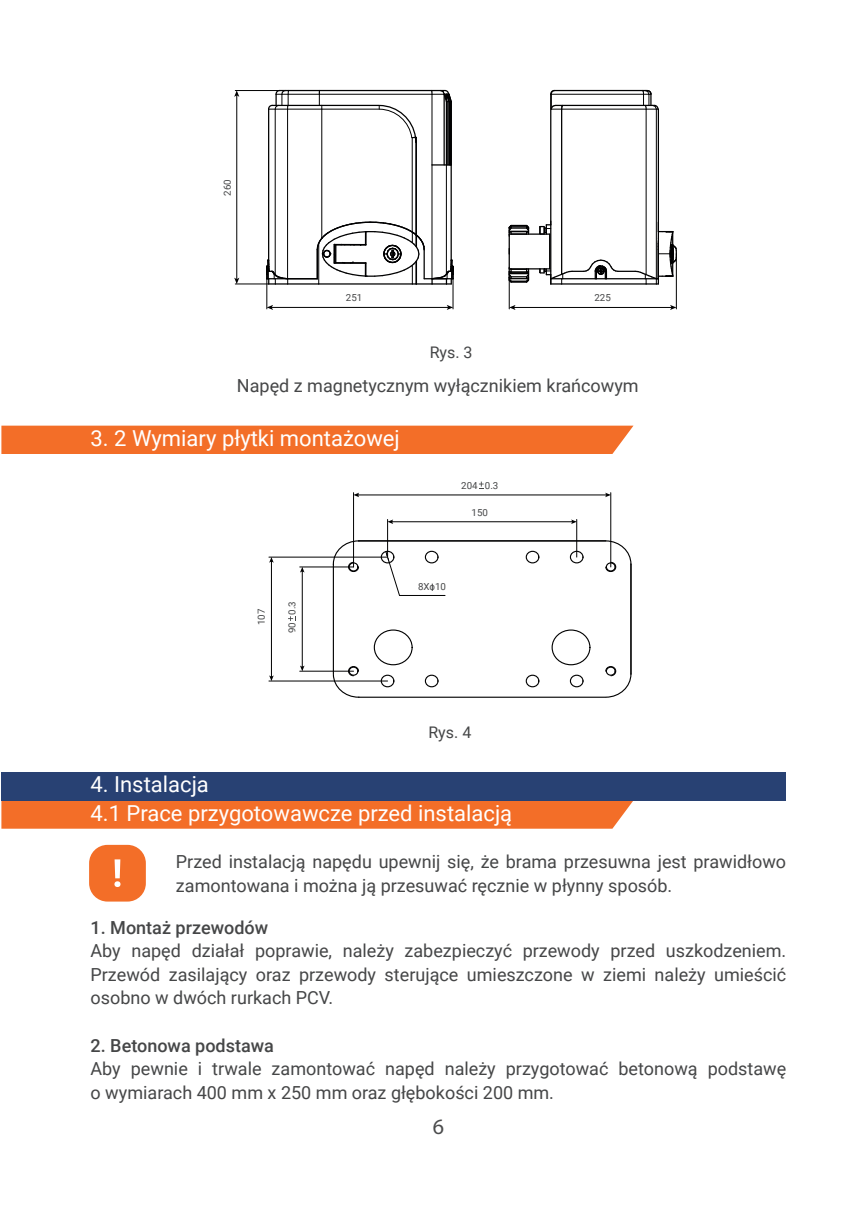
<style>
.page{position:relative;width:857px;height:1225px;background:#fff}
.page>*{position:absolute;margin:0;border:0;box-sizing:border-box;transform-origin:0 0}
.t1{font:22px "Roboto";color:#fff}
.t2{font:22px "Myriad Pro";color:#4b4c4d}
.t3{font:18px/23.6px "Roboto";color:#454647}
.t4{font:16px "Roboto";color:#454647}
.t5{font:9.8px "Roboto";color:#454647}
.s1{font-weight:500}
</style>
<div class="page">
<div style="left:1px;top:425px;width:632px;height:29px;background:#f36e28"></div>
<div style="left:1px;top:800px;width:632px;height:28px;background:#f36e28"></div>
<div style="left:1px;top:772px;width:785px;height:28px;background:#284173"></div>
<div style="left:89px;top:845px;width:57px;height:56px;background:#f36e28;border-radius:18px"></div>
<svg style="left:114px;top:859px;width:6px;height:28px"></svg>
<hr style="left:268px;top:109px;width:1px;height:151px;background:#000001">
<hr style="left:450px;top:102px;width:1px;height:158px;background:#000001">
<hr style="left:287px;top:283px;width:31px;height:1px;background:#000001">
<hr style="left:287px;top:109px;width:34px;height:1px;background:#000001">
<hr style="left:321px;top:105px;width:58px;height:1px;background:#000001">
<hr style="left:321px;top:109px;width:58px;height:1px;background:#000001">
<hr style="left:288px;top:105px;width:33px;height:1px;background:#000001">
<hr style="left:411px;top:138px;width:1px;height:94px;background:#000001">
<hr style="left:321px;top:109px;width:1px;height:129px;background:#000001">
<hr style="left:287px;top:109px;width:1px;height:170px;background:#000001">
<hr style="left:287px;top:278px;width:30px;height:1px;background:#000001">
<hr style="left:275px;top:109px;width:1px;height:166px;background:#000001">
<hr style="left:415px;top:143px;width:2px;height:92px;background:#000001">
<hr style="left:319px;top:94px;width:113px;height:1px;background:#000001">
<hr style="left:431px;top:165px;width:1px;height:114px;background:#000001">
<hr style="left:431px;top:94px;width:1px;height:71px;background:#000001">
<hr style="left:446px;top:165px;width:1px;height:109px;background:#000001">
<hr style="left:443px;top:94px;width:1px;height:71px;background:#000001">
<hr style="left:288px;top:94px;width:31px;height:1px;background:#000001">
<hr style="left:319px;top:90px;width:112px;height:1px;background:#000001">
<hr style="left:288px;top:90px;width:31px;height:1px;background:#000001">
<hr style="left:445px;top:102px;width:2px;height:63px;background:#000001">
<hr style="left:448px;top:102px;width:2px;height:63px;background:#000001">
<svg style="left:432px;top:164px;width:19px;height:2px"></svg>
<hr style="left:561px;top:109px;width:1px;height:165px;background:#000001">
<hr style="left:550px;top:94px;width:1px;height:185px;background:#000001">
<hr style="left:509px;top:268px;width:40px;height:1px;background:#000001">
<hr style="left:509px;top:233px;width:40px;height:2px;background:#000001">
<hr style="left:508px;top:234px;width:1px;height:35px;background:#000001">
<hr style="left:562px;top:105px;width:82px;height:1px;background:#000001">
<hr style="left:554px;top:90px;width:88px;height:1px;background:#000001">
<hr style="left:657px;top:109px;width:1px;height:129px;background:#000001">
<hr style="left:655px;top:109px;width:1px;height:170px;background:#000001">
<hr style="left:645px;top:109px;width:1px;height:166px;background:#000001">
<hr style="left:561px;top:109px;width:84px;height:1px;background:#000001">
<hr style="left:551px;top:94px;width:92px;height:1px;background:#000001">
<svg style="left:268px;top:89px;width:21px;height:22px"></svg>
<svg style="left:378px;top:104px;width:39px;height:40px"></svg>
<svg style="left:319px;top:91px;width:3px;height:18px"></svg>
<svg style="left:266px;top:259px;width:23px;height:25px"></svg>
<svg style="left:316px;top:221px;width:137px;height:63px"></svg>
<svg style="left:431px;top:89px;width:21px;height:14px"></svg>
<svg style="left:550px;top:89px;width:13px;height:21px"></svg>
<svg style="left:508px;top:224px;width:22px;height:12px"></svg>
<svg style="left:508px;top:267px;width:22px;height:17px"></svg>
<svg style="left:642px;top:90px;width:16px;height:20px"></svg>
<svg style="left:538px;top:221px;width:138px;height:63px"></svg>
<hr style="left:236px;top:95px;width:1px;height:184px;background:#000001">
<svg style="left:234px;top:91px;width:5px;height:6px"></svg>
<svg style="left:234px;top:278px;width:5px;height:6px"></svg>
<hr style="left:235px;top:90px;width:45px;height:1px;background:#000001">
<hr style="left:235px;top:284px;width:33px;height:1px;background:#000001">
<hr style="left:271px;top:307px;width:177px;height:1px;background:#000001">
<svg style="left:267px;top:305px;width:6px;height:5px"></svg>
<svg style="left:446px;top:305px;width:7px;height:5px"></svg>
<hr style="left:266px;top:279px;width:1px;height:30px;background:#000001">
<hr style="left:452px;top:279px;width:1px;height:30px;background:#000001">
<hr style="left:513px;top:307px;width:158px;height:1px;background:#000001">
<svg style="left:509px;top:305px;width:6px;height:5px"></svg>
<svg style="left:670px;top:305px;width:5px;height:5px"></svg>
<hr style="left:508px;top:272px;width:1px;height:37px;background:#000001">
<hr style="left:675px;top:254px;width:1px;height:55px;background:#000001">
<div style="left:373px;top:629px;width:39px;height:36px;border:1px solid #000001;border-radius:50%"></div>
<div style="left:424px;top:674px;width:14px;height:13px;border:1px solid #000001;border-radius:50%"></div>
<div style="left:424px;top:551px;width:14px;height:12px;border:1px solid #000001;border-radius:50%"></div>
<svg style="left:605px;top:673px;width:26px;height:25px"></svg>
<hr style="left:358px;top:696px;width:247px;height:2px;background:#000001">
<hr style="left:332px;top:564px;width:2px;height:110px;background:#000001">
<hr style="left:358px;top:540px;width:247px;height:1px;background:#000001">
<svg style="left:332px;top:540px;width:28px;height:32px"></svg>
<svg style="left:332px;top:666px;width:28px;height:32px"></svg>
<div style="left:380px;top:551px;width:14px;height:12px;border:1px solid #000001;border-radius:50%"></div>
<div style="left:380px;top:674px;width:14px;height:13px;border:1px solid #000001;border-radius:50%"></div>
<hr style="left:271px;top:561px;width:1px;height:116px;background:#000001">
<svg style="left:269px;top:558px;width:4px;height:5px"></svg>
<svg style="left:269px;top:675px;width:4px;height:5px"></svg>
<hr style="left:269px;top:557px;width:118px;height:1px;background:#000001">
<hr style="left:269px;top:680px;width:118px;height:1px;background:#000001">
<hr style="left:391px;top:521px;width:181px;height:1px;background:#000001">
<svg style="left:388px;top:519px;width:5px;height:5px"></svg>
<svg style="left:570px;top:519px;width:6px;height:5px"></svg>
<hr style="left:387px;top:519px;width:1px;height:38px;background:#000001">
<hr style="left:576px;top:519px;width:1px;height:38px;background:#000001">
<div style="left:551px;top:629px;width:39px;height:36px;border:1px solid #000001;border-radius:50%"></div>
<div style="left:525px;top:674px;width:14px;height:13px;border:1px solid #000001;border-radius:50%"></div>
<div style="left:525px;top:551px;width:14px;height:12px;border:1px solid #000001;border-radius:50%"></div>
<hr style="left:630px;top:564px;width:1px;height:110px;background:#000001">
<svg style="left:604px;top:540px;width:27px;height:32px"></svg>
<div style="left:605px;top:666px;width:10px;height:10px;border:1px solid #000001;border-radius:50%"></div>
<div style="left:569px;top:551px;width:14px;height:12px;border:1px solid #000001;border-radius:50%"></div>
<div style="left:569px;top:674px;width:14px;height:13px;border:1px solid #000001;border-radius:50%"></div>
<hr style="left:357px;top:494px;width:249px;height:1px;background:#000001">
<svg style="left:354px;top:492px;width:5px;height:5px"></svg>
<svg style="left:605px;top:492px;width:5px;height:5px"></svg>
<hr style="left:353px;top:492px;width:1px;height:75px;background:#000001">
<hr style="left:610px;top:492px;width:1px;height:75px;background:#000001">
<hr style="left:302px;top:571px;width:1px;height:96px;background:#000001">
<svg style="left:300px;top:567px;width:4px;height:5px"></svg>
<svg style="left:300px;top:665px;width:4px;height:6px"></svg>
<hr style="left:299px;top:566px;width:54px;height:1px;background:#000001">
<hr style="left:299px;top:671px;width:54px;height:1px;background:#000001">
<div style="left:348px;top:562px;width:10px;height:9px;border:1px solid #000001;border-radius:50%"></div>
<div style="left:348px;top:666px;width:10px;height:9px;border:1px solid #000001;border-radius:50%"></div>
<div style="left:605px;top:666px;width:10px;height:9px;border:1px solid #000001;border-radius:50%"></div>
<div style="left:605px;top:562px;width:10px;height:9px;border:1px solid #000001;border-radius:50%"></div>
<hr style="left:399px;top:595px;width:46px;height:1px;background:#000001">
<svg style="left:385px;top:551px;width:15px;height:45px"></svg>
<svg style="left:479px;top:481px;width:4px;height:8px"></svg>
<svg style="left:288px;top:616px;width:8px;height:5px"></svg>
<p class="t5" style="left:220px;top:196px;width:18px;rotate:-90deg">260</p>
<p class="t5" style="left:346px;top:290px;width:18px">251</p>
<p class="t5" style="left:594px;top:290px;width:18px">225</p>
<p class="t4" style="left:429px;top:340px;width:44px">Rys. 3</p>
<p class="t3" style="left:237px;top:373px;width:403px">Napęd z magnetycznym wyłącznikiem krańcowym</p>
<p class="t1" style="left:90px;top:423px;width:311px">3. 2 Wymiary płytki montażowej</p>
<p class="t5" style="left:254px;top:625px;width:18px;rotate:-90deg">107</p>
<p class="t5" style="left:285px;top:633px;width:33px;rotate:-90deg">90 0.3</p>
<p class="t1" style="left:90px;top:769px;width:120px">4. Instalacja</p>
<p class="t5" style="left:461px;top:479px;width:39px">204 0.3</p>
<p class="t5" style="left:471px;top:506px;width:18px">150</p>
<p class="t5" style="left:418px;top:579px;width:29px">8Xo10</p>
<p class="t4" style="left:428px;top:721px;width:44px">Rys. 4</p>
<p class="t1" style="left:90px;top:797px;width:423px">4.1 Prace przygotowawcze przed instalacją</p>
<p class="t3" style="left:176px;top:849px;width:611px">Przed instalacją napędu upewnij się, że brama przesuwna jest prawidłowo zamontowana i można ją przesuwać ręcznie w płynny sposób.</p>
<p class="t3" style="left:90px;top:914px;width:697px"><span class="s1">1. Montaż przewodów<br></span>Aby napęd działał poprawie, należy zabezpieczyć przewody przed uszkodzeniem.<br>Przewód zasilający oraz przewody sterujące umieszczone w ziemi należy umieścić osobno w dwóch rurkach PCV.</p>
<p class="t3" style="left:90px;top:1032px;width:697px"><span class="s1">2. Betonowa podstawa<br></span>Aby pewnie i trwale zamontować napęd należy przygotować betonową podstawę o wymiarach 400 mm x 250 mm oraz głębokości 200 mm.</p>
<p class="t2" style="left:432px;top:1113px;width:13px">6</p>
</div>
